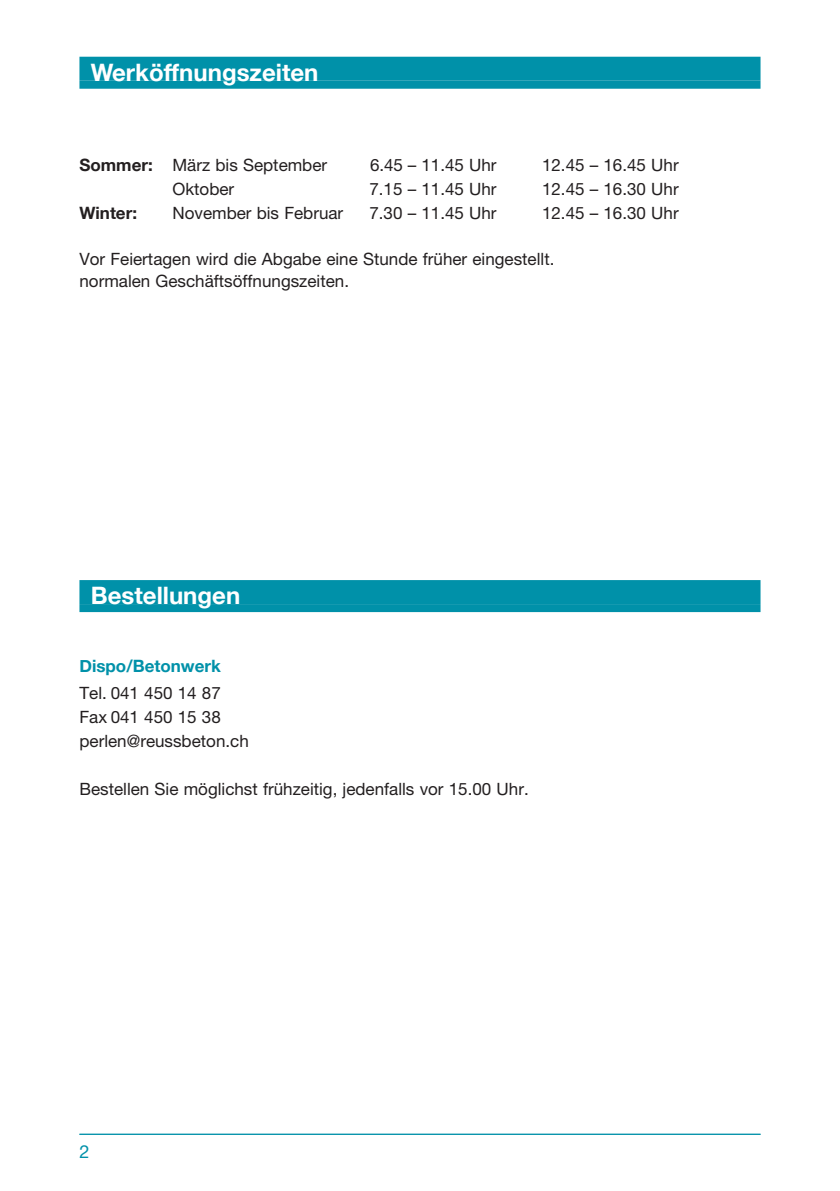
<style>
.page{position:relative;width:840px;height:1191px;background:#fff}
.page>*{position:absolute;margin:0;border:0;box-sizing:border-box;transform-origin:0 0}
.t1{font:700 24px "Helvetica Neue";color:#fff}
.t2{font:18px "Helvetica Neue LT Std";color:#0091a9}
.t3{font:17px/24px "Helvetica Neue LT Std";color:#231f20}
.t4{font:700 17px "Helvetica Neue";color:#0091a9}
.t5{font:700 17px "Helvetica Neue";color:#231f20}
.s1{font-family:"Helvetica Neue";font-weight:700}
</style>
<div class="page">
<hr style="left:79px;top:1133px;width:681px;height:1px;background:#0091a9">
<div style="left:79px;top:57px;width:681px;height:24px;background:#0091a9"></div>
<div style="left:79px;top:81px;width:681px;height:8px;background:#0091a9"></div>
<div style="left:79px;top:580px;width:681px;height:24px;background:#0091a9"></div>
<div style="left:79px;top:604px;width:681px;height:8px;background:#0091a9"></div>
<h1 class="t1" style="left:91px;top:57px;width:229px">Werköffnungszeiten</h1>
<p class="t3" style="left:79px;top:154px;width:249px"><span class="s1">Sommer:</span> März bis September</p>
<p class="t3" style="left:370px;top:154px;width:128px">6.45 – 11.45 Uhr</p>
<p class="t3" style="left:541px;top:154px;width:138px">12.45 – 16.45 Uhr</p>
<p class="t3" style="left:172px;top:178px;width:63px">Oktober</p>
<p class="t3" style="left:369px;top:178px;width:129px">7.15 – 11.45 Uhr</p>
<p class="t3" style="left:541px;top:178px;width:138px">12.45 – 16.30 Uhr</p>
<p class="t5" style="left:79px;top:202px;width:59px">Winter:</p>
<p class="t3" style="left:172px;top:202px;width:172px">November bis Februar</p>
<p class="t3" style="left:369px;top:202px;width:129px">7.30 – 11.45 Uhr</p>
<p class="t3" style="left:541px;top:202px;width:138px">12.45 – 16.30 Uhr</p>
<p class="t3" style="left:79px;top:249px;width:476px;line-height:22px">Vor Feiertagen wird die Abgabe eine Stunde früher eingestellt. normalen Geschäftsöffnungszeiten.</p>
<h1 class="t1" style="left:91px;top:580px;width:151px">Bestellungen</h1>
<p class="t4" style="left:79px;top:655px;width:143px">Dispo/Betonwerk</p>
<p class="t3" style="left:79px;top:682px;width:171px">Tel. 041 450 14 87<br>Fax 041 450 15 38 perlen@reussbeton.ch</p>
<p class="t3" style="left:79px;top:778px;width:450px">Bestellen Sie möglichst frühzeitig, jedenfalls vor 15.00 Uhr.</p>
<p class="t2" style="left:79px;top:1145px;width:12px">2</p>
</div>
